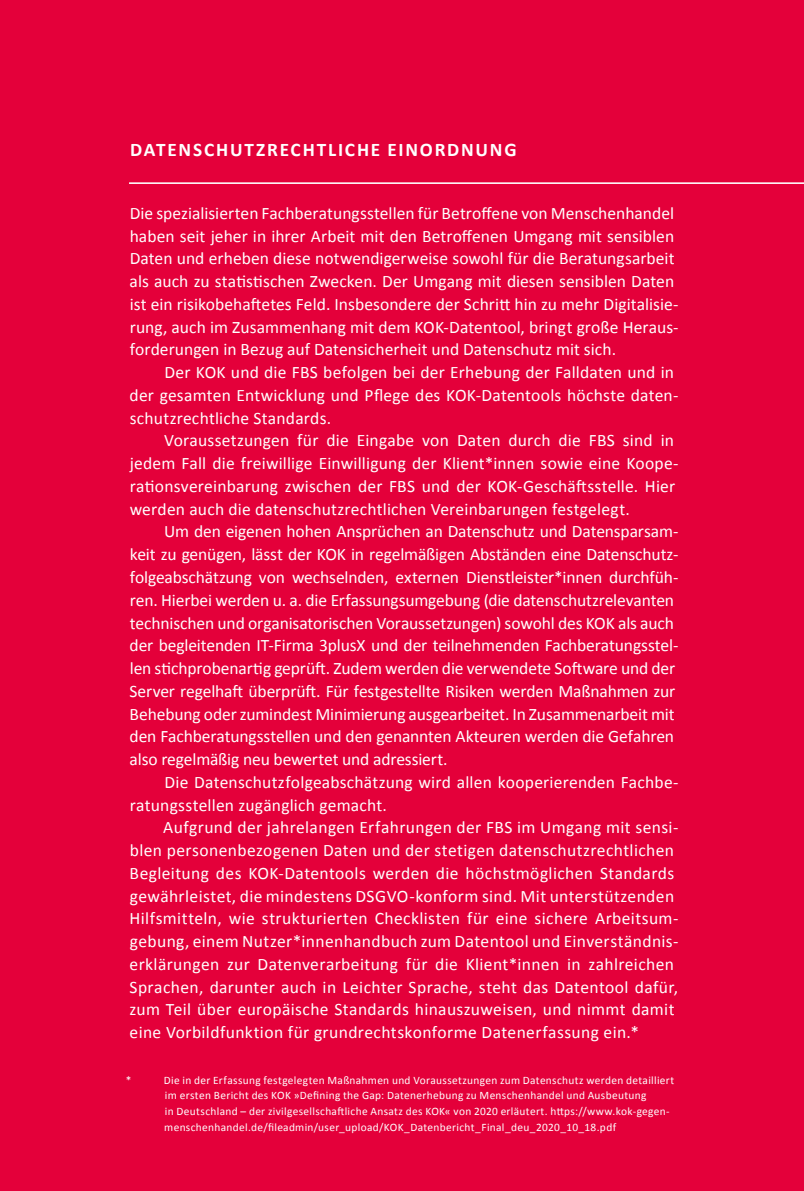
<style>
.page{position:relative;width:804px;height:1191px;background:#e4003a}
.page>*{position:absolute;margin:0;border:0;box-sizing:border-box;transform-origin:0 0}
.t1{font:700 19.25px "Calibri";letter-spacing:.09em;color:#fff}
.t2{font:17.5px/22.8px "Calibri";letter-spacing:.005em;color:#fff}
.t3{font:11.38px/15.8px "Calibri";letter-spacing:.025em;color:#fff}
</style>
<div class="page">
<hr style="left:129px;top:182px;width:675px;height:2px;background:#fff">
<p class="t1" style="left:130px;top:137px;width:388px">DATENSCHUTZRECHTLICHE EINORDNUNG</p>
<p class="t2" style="left:130px;top:202px;width:550px">Die spezialisierten Fachberatungsstellen für Betroffene von Menschenhandel haben seit jeher in ihrer Arbeit mit den Betroffenen Umgang mit sensiblen Daten und erheben diese notwendigerweise sowohl für die Beratungsarbeit als auch zu statistischen Zwecken. Der Umgang mit diesen sensiblen Daten ist ein risikobehaftetes Feld. Insbesondere der Schritt hin zu mehr Digitalisie&shy;rung, auch im Zusammenhang mit dem KOK-Datentool, bringt große Heraus&shy;forderungen in Bezug auf Datensicherheit und Datenschutz mit sich.</p>
<p class="t2" style="left:130px;top:361px;width:550px;text-indent:35px">Der KOK und die FBS befolgen bei der Erhebung der Falldaten und in der gesamten Entwicklung und Pflege des KOK-Datentools höchste daten&shy;schutzrechtliche Standards.</p>
<p class="t2" style="left:130px;top:429px;width:550px;text-indent:34px">Voraussetzungen für die Eingabe von Daten durch die FBS sind in jedem Fall die freiwillige Einwilligung der Klient*innen sowie eine Koope&shy;rationsvereinbarung zwischen der FBS und der KOK-Geschäftsstelle. Hier werden auch die datenschutzrechtlichen Vereinbarungen festgelegt.</p>
<p class="t2" style="left:129px;top:520px;width:550px;text-indent:35px">Um den eigenen hohen Ansprüchen an Datenschutz und Datensparsam&shy;keit zu genügen, lässt der KOK in regelmäßigen Abständen eine Datenschutz&shy;folgeabschätzung von wechselnden, externen Dienstleister*innen durchfüh&shy;ren. Hierbei werden u. a. die Erfassungsumgebung (die datenschutzrelevanten technischen und organisatorischen Voraussetzungen) sowohl des KOK als auch der begleitenden IT-Firma 3plusX und der teilnehmenden Fachberatungsstel&shy;len stichprobenartig geprüft. Zudem werden die verwendete Software und der Server regelhaft überprüft. Für festgestellte Risiken werden Maßnahmen zur Behebung oder zumindest Minimierung ausgearbeitet. In Zusammenarbeit mit den Fachberatungsstellen und den genannten Akteuren werden die Gefahren also regelmäßig neu bewertet und adressiert.</p>
<p class="t2" style="left:130px;top:770px;width:550px;text-indent:35px">Die Datenschutzfolgeabschätzung wird allen kooperierenden Fachbe&shy;ratungsstellen zugänglich gemacht.</p>
<p class="t2" style="left:129px;top:816px;width:550px;text-indent:34px">Aufgrund der jahrelangen Erfahrungen der FBS im Umgang mit sensi&shy;blen personenbezogenen Daten und der stetigen datenschutzrechtlichen Begleitung des KOK-Datentools werden die höchstmöglichen Standards gewährleistet, die mindestens DSGVO-konform sind. Mit unterstützenden Hilfsmitteln, wie strukturierten Checklisten für eine sichere Arbeitsum&shy;gebung, einem Nutzer*innenhandbuch zum Datentool und Einverständnis&shy;erklärungen zur Datenverarbeitung für die Klient*innen in zahlreichen Sprachen, darunter auch in Leichter Sprache, steht das Datentool dafür, zum Teil über europäische Standards hinauszuweisen, und nimmt damit eine Vorbildfunktion für grundrechtskonforme Datenerfassung ein.*</p>
<p class="t3" style="left:126px;top:1072px;width:7px">*</p>
<p class="t3" style="left:164px;top:1072px;width:512px">Die in der Erfassung festgelegten Maßnahmen und Voraussetzungen zum Datenschutz werden detailliert im ersten Bericht des KOK »Defining the Gap: Datenerhebung zu Menschenhandel und Ausbeutung<br>in Deutschland – der zivilgesellschaftliche Ansatz des KOK« von 2020 erläutert. https://www.kok-gegen&shy;menschenhandel.de/fileadmin/user_upload/KOK_Datenbericht_Final_deu_2020_10_18.pdf</p>
</div>
